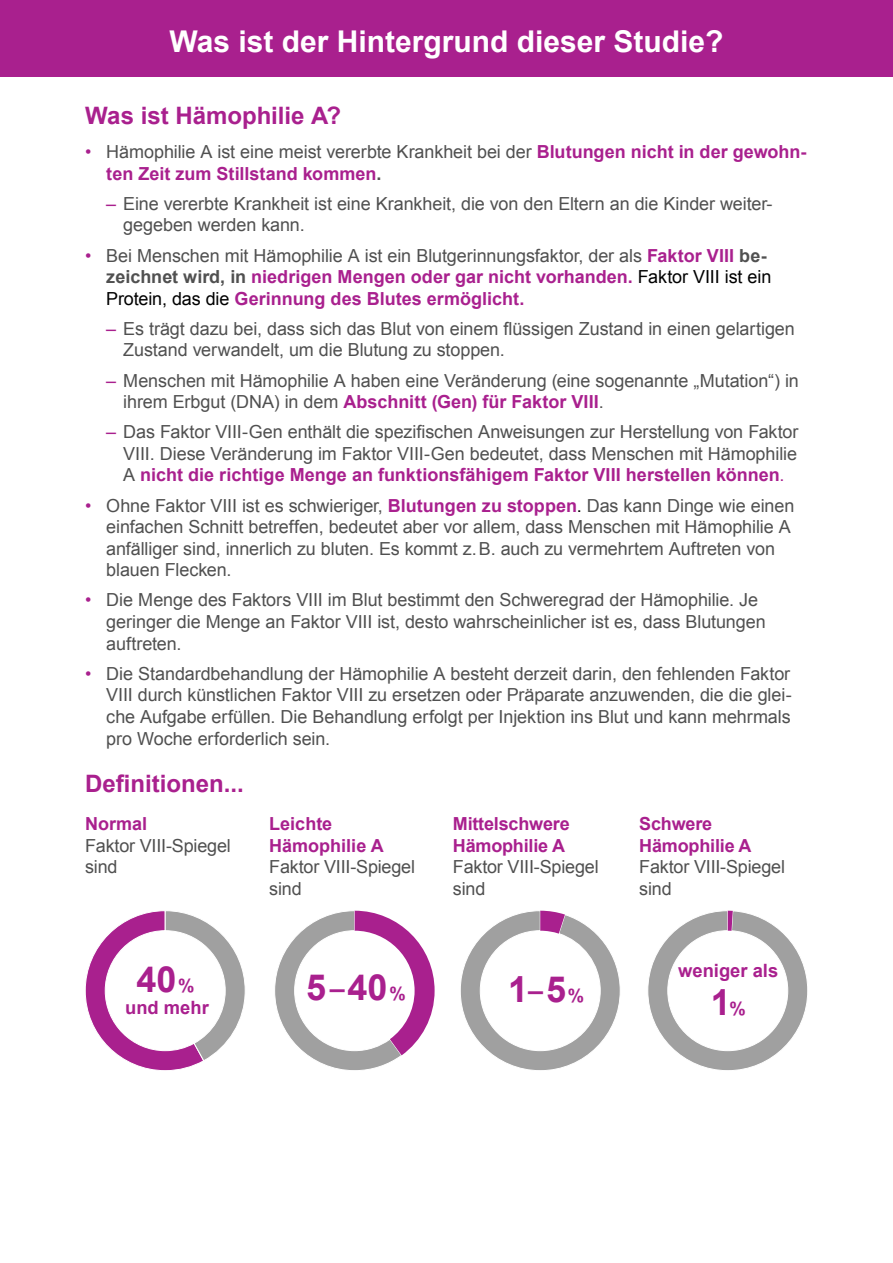
<style>
.page{position:relative;width:893px;height:1263px;background:#fff}
.page>*{position:absolute;margin:0;border:0;box-sizing:border-box;transform-origin:0 0}
.t1{font:700 36px "Arial";color:#a9208e}
.t2{font:700 30px "Arial";color:#fff}
.t3{font:700 24px "Arial";color:#a9208e}
.t4{font:700 18.3px "Arial";color:#a9208e}
.t5{font:18px/21.6px "Arial";letter-spacing:-.005em;color:#505050}
.t6{font:700 18px/21.6px "Arial";color:#a9208e}
.s1{font-weight:400}
.s2{font-weight:400;color:#505050}
.s3{color:#505050}
.s4{color:#a9208e}
.s5{font-weight:400;color:#000}
.s6{font-weight:700;color:#a9208e}
.s7{color:#000}
.s8{font-size:18.3px}
</style>
<div class="page">
<div style="left:0;top:0;width:893px;height:77px;background:#a9208e"></div>
<svg style="left:85px;top:910px;width:160px;height:161px"></svg>
<svg style="left:275px;top:910px;width:160px;height:160px"></svg>
<svg style="left:460px;top:910px;width:160px;height:160px"></svg>
<svg style="left:648px;top:910px;width:160px;height:160px"></svg>
<h2 class="t2" style="left:169px;top:21px;width:556px">Was ist der Hintergrund dieser Studie?</h2>
<h3 class="t3" style="left:85px;top:100px;width:258px">Was ist Hämophilie A?</h3>
<p class="t6" style="left:106px;top:142px;width:702px;text-indent:-21px"><span class="s1">•</span> <span class="s2">Hämophilie A ist eine meist vererbte Krankheit bei der</span> Blutungen nicht in der gewohn&shy;ten Zeit zum Stillstand kommen<span class="s3">.</span></p>
<p class="t5" style="left:123px;top:193px;width:650px;text-indent:-17px"><span class="s4">–</span> Eine vererbte Krankheit ist eine Krankheit, die von den Eltern an die Kinder weiter&shy;gegeben werden kann.</p>
<p class="t6" style="left:106px;top:245px;width:666px;text-indent:-21px"><span class="s1">•</span> <span class="s2">Bei Menschen mit Hämophilie A ist ein Blutgerinnungsfaktor, der als</span> Faktor VIII <span class="s3">be&shy;zeichnet wird, in</span> niedrigen Mengen oder gar nicht vorhanden. <span class="s5">Faktor VIII ist ein<br>Protein, das die</span> Gerinnung des Blutes ermöglicht.</p>
<p class="t5" style="left:123px;top:318px;width:673px;text-indent:-17px"><span class="s4">–</span> Es trägt dazu bei, dass sich das Blut von einem flüssigen Zustand in einen gelartigen<br>Zustand verwandelt, um die Blutung zu stoppen.</p>
<p class="t5" style="left:123px;top:370px;width:677px;text-indent:-17px"><span class="s4">–</span> Menschen mit Hämophilie A haben eine Veränderung (eine sogenannte „Mutation“) in ihrem Erbgut (DNA) in dem <span class="s6">Abschnitt (Gen) für Faktor VIII</span>.</p>
<p class="t5" style="left:123px;top:421px;width:677px;text-align:justify;text-indent:-17px"><span class="s4">–</span> Das Faktor VIII-Gen enthält die spezifischen Anweisungen zur Herstellung von Faktor VIII. Diese Veränderung im Faktor VIII-Gen bedeutet, dass Menschen mit Hämophilie A <span class="s6">nicht die richtige Menge an funktionsfähigem Faktor VIII herstellen können</span><span class="s4">.</span></p>
<p class="t5" style="left:106px;top:495px;width:690px;text-indent:-21px"><span class="s4">•</span> Ohne Faktor VIII ist es schwieriger, <span class="s6">Blutungen zu stoppen</span><span class="s7">.</span> Das kann Dinge wie einen einfachen Schnitt betreffen, bedeutet aber vor allem, dass Menschen mit Hämophilie A anfälliger sind, innerlich zu bluten. Es kommt z.B. auch zu vermehrtem Auftreten von blauen Flecken.</p>
<p class="t5" style="left:106px;top:589px;width:661px;text-indent:-21px"><span class="s4">•</span> Die Menge des Faktors VIII im Blut bestimmt den Schweregrad der Hämophilie. Je geringer die Menge an Faktor VIII ist, desto wahrscheinlicher ist es, dass Blutungen auftreten.</p>
<p class="t5" style="left:106px;top:663px;width:687px;text-align:justify;text-indent:-21px"><span class="s4">•</span> Die Standardbehandlung der Hämophilie A besteht derzeit darin, den fehlenden Faktor VIII durch künstlichen Faktor VIII zu ersetzen oder Präparate anzuwenden, die die glei&shy;che Aufgabe erfüllen. Die Behandlung erfolgt per Injektion ins Blut und kann mehrmals pro Woche erforderlich sein.</p>
<h3 class="t3" style="left:85px;top:768px;width:160px">Definitionen...</h3>
<p class="t6" style="left:85px;top:813px;width:64px">Normal</p>
<p class="t5" style="left:85px;top:835px;width:147px">Faktor VIII-Spiegel sind</p>
<p class="t6" style="left:639px;top:813px;width:114px">Schwere<br>Hämophilie A</p>
<p class="t5" style="left:639px;top:856px;width:147px">Faktor VIII-Spiegel sind</p>
<p class="t6" style="left:269px;top:813px;width:116px">Leichte<br>Hämophilie A</p>
<p class="t5" style="left:269px;top:856px;width:147px">Faktor VIII-Spiegel sind</p>
<p class="t6" style="left:453px;top:813px;width:118px">Mittelschwere<br>Hämophilie A</p>
<p class="t5" style="left:453px;top:856px;width:147px">Faktor VIII-Spiegel sind</p>
<h1 class="t1" style="left:136px;top:955px;width:60px">40<span class="s8">%</span></h1>
<p class="t4" style="left:125px;top:995px;width:85px">und mehr</p>
<h1 class="t1" style="left:306px;top:964px;width:101px">5<span class="s1">–</span>40<span class="s8">%</span></h1>
<h1 class="t1" style="left:508px;top:965px;width:77px">1<span class="s1">–</span>5<span class="s8">%</span></h1>
<p class="t4" style="left:678px;top:959px;width:101px">weniger als</p>
<h1 class="t1" style="left:711px;top:978px;width:36px">1<span class="s8">%</span></h1>
</div>
